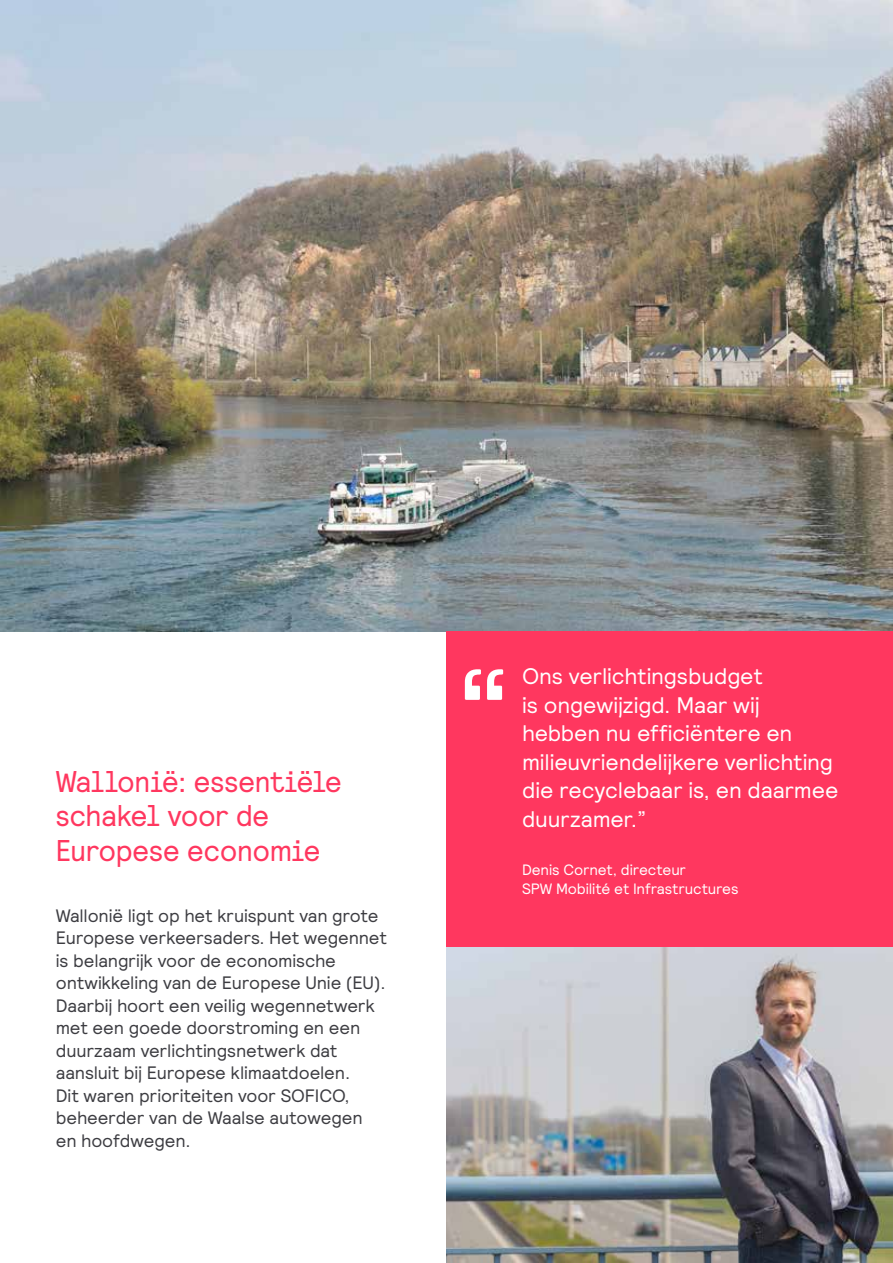
<style>
.page{position:relative;width:893px;height:1263px;background:#fff}
.page>*{position:absolute;margin:0;border:0;box-sizing:border-box;transform-origin:0 0}
.t1{font:147.75px "Signify Relative";color:#fff}
.t2{font:30px/34.5px "Signify Relative Faux";letter-spacing:-.005em;color:#ff375f}
.t3{font:22.5px/28.5px "Signify Relative";letter-spacing:-.005em;color:#fff}
.t4{font:18px/22.5px "Signify Relative";letter-spacing:-.01em;color:#3c3c41}
.t5{font:15px/19.2px "Signify Relative";letter-spacing:-.01em;color:#fff}
</style>
<div class="page">
<img style="left:0;top:0;width:893px;height:631px">
<div style="left:446px;top:631px;width:447px;height:316px;background:#ff375f"></div>
<img style="left:446px;top:947px;width:447px;height:316px">
<h2 class="t2" style="left:56px;top:763px;width:287px">Wallonië: essentiële schakel voor de<br>Europese economie</h2>
<p class="t4" style="left:56px;top:904px;width:333px">Wallonië ligt op het kruispunt van grote Europese verkeersaders. Het wegennet is belangrijk voor de economische ontwikkeling van de Europese Unie (EU).<br>Daarbij hoort een veilig wegennetwerk met een goede doorstroming en een duurzaam verlichtingsnetwerk dat aansluit bij Europese klimaatdoelen.<br>Dit waren prioriteiten voor SOFICO, beheerder van de Waalse autowegen en hoofdwegen.</p>
<h1 class="t1" style="left:454px;top:625px;width:62px">“</h1>
<p class="t3" style="left:522px;top:661px;width:318px">Ons verlichtingsbudget<br>is ongewijzigd. Maar wij hebben nu efficiëntere en milieuvriendelijkere verlichting die recyclebaar is, en daarmee duurzamer.”</p>
<p class="t5" style="left:522px;top:859px;width:218px">Denis Cornet, directeur<br>SPW Mobilité et Infrastructures</p>
</div>
